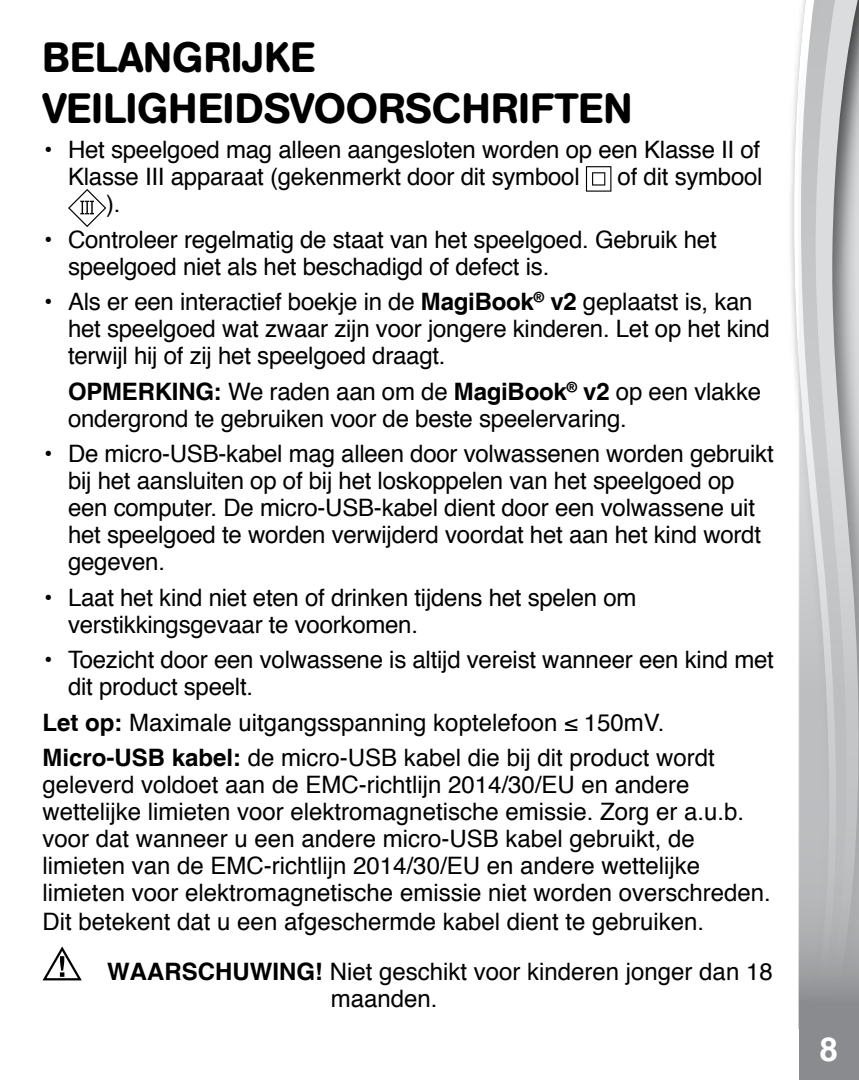
<style>
.page{position:relative;width:859px;height:1080px;background:#fff}
.page>*{position:absolute;margin:0;border:0;box-sizing:border-box;transform-origin:0 0}
.t1{font:500 42px/50.4px "AG Book Rounded";letter-spacing:.01em;color:#000}
.t2{font:700 33px "Helvetica";color:#fff}
.t3{font:24px/27px "Helvetica";letter-spacing:-.01em;color:#000}
.s1{font-weight:700}
.s2{font-style:inherit}
</style>
<div class="page">
<svg style="left:793px;top:45px;width:6px;height:984px"></svg>
<svg style="left:799px;top:0;width:60px;height:1080px;background:#bdbec0"></svg>
<svg style="left:586px;top:166px;width:25px;height:26px"></svg>
<svg style="left:68px;top:189px;width:38px;height:38px"></svg>
<svg style="left:42px;top:946px;width:40px;height:35px"></svg>
<h1 class="t1" style="left:43px;top:33px;width:591px">BELANGRIJKE<br>VEILIGHEIDSVOORSCHRIFTEN</h1>
<p class="t3" style="left:68px;top:138px;width:694px;text-indent:-26px">• Het speelgoed mag alleen aangesloten worden op een Klasse II of<br>Klasse III apparaat (gekenmerkt door dit symbool</p>
<p class="t3" style="left:618px;top:165px;width:146px">of dit symbool</p>
<p class="t3" style="left:106px;top:192px;width:16px">).</p>
<p class="t3" style="left:68px;top:227px;width:650px;text-indent:-26px">• Controleer regelmatig de staat van het speelgoed. Gebruik het speelgoed niet als het beschadigd of defect is.</p>
<p class="t3" style="left:68px;top:290px;width:703px;text-indent:-26px">• Als er een interactief boekje in de <span class="s1">MagiBook</span><sup>®</sup> <span class="s1">v2</span> geplaatst is, kan het speelgoed wat zwaar zijn voor jongere kinderen. Let op het kind terwijl hij of zij het speelgoed draagt.</p>
<p class="t3" style="left:68px;top:379px;width:695px"><span class="s1">OPMERKING:</span> We raden aan om de <span class="s1">MagiBook</span><sup>®</sup> <span class="s1">v2</span> op een vlakke ondergrond te gebruiken voor de beste speelervaring.</p>
<p class="t3" style="left:68px;top:442px;width:707px;text-indent:-26px">• De micro-USB-kabel mag alleen door volwassenen worden gebruikt bij het aansluiten op of bij het loskoppelen van het speelgoed op een computer. De micro-USB-kabel dient door een volwassene uit het speelgoed te worden verwijderd voordat het aan het kind wordt gegeven.</p>
<p class="t3" style="left:68px;top:585px;width:570px;text-indent:-26px">• Laat het kind niet eten of drinken tijdens het spelen om verstikkingsgevaar te voorkomen.</p>
<p class="t3" style="left:68px;top:648px;width:707px;text-indent:-26px">• Toezicht door een volwassene is altijd vereist wanneer een kind met dit product speelt.</p>
<p class="t3" style="left:43px;top:706px;width:674px;line-height:35.4px"><span class="s1">Let op:</span> Maximale uitgangsspanning koptelefoon ≤ 150mV.<br><span class="s1">Micro-USB kabel:</span> de micro-USB kabel die bij dit product wordt</p>
<p class="t3" style="left:43px;top:773px;width:730px">geleverd voldoet aan de EMC-richtlijn 2014/30/EU en andere wettelijke limieten voor elektromagnetische emissie. Zorg er a.u.b. voor dat wanneer u een andere micro-USB kabel gebruikt, de limieten van de EMC-richtlijn 2014/30/EU en andere wettelijke limieten voor elektromagnetische emissie niet worden overschreden.<br>Dit betekent dat u een afgeschermde kabel dient te gebruiken.</p>
<p class="t3" style="left:331px;top:960px;width:443px;text-indent:-224px"><span class="s1">WAARSCHUWING!</span> Niet geschikt voor kinderen jonger dan 18 maanden.</p>
<h2 class="t2" style="left:820px;top:1021px;width:25px">8 <sup>8</sup><span class="s2">8</span></h2>
</div>
